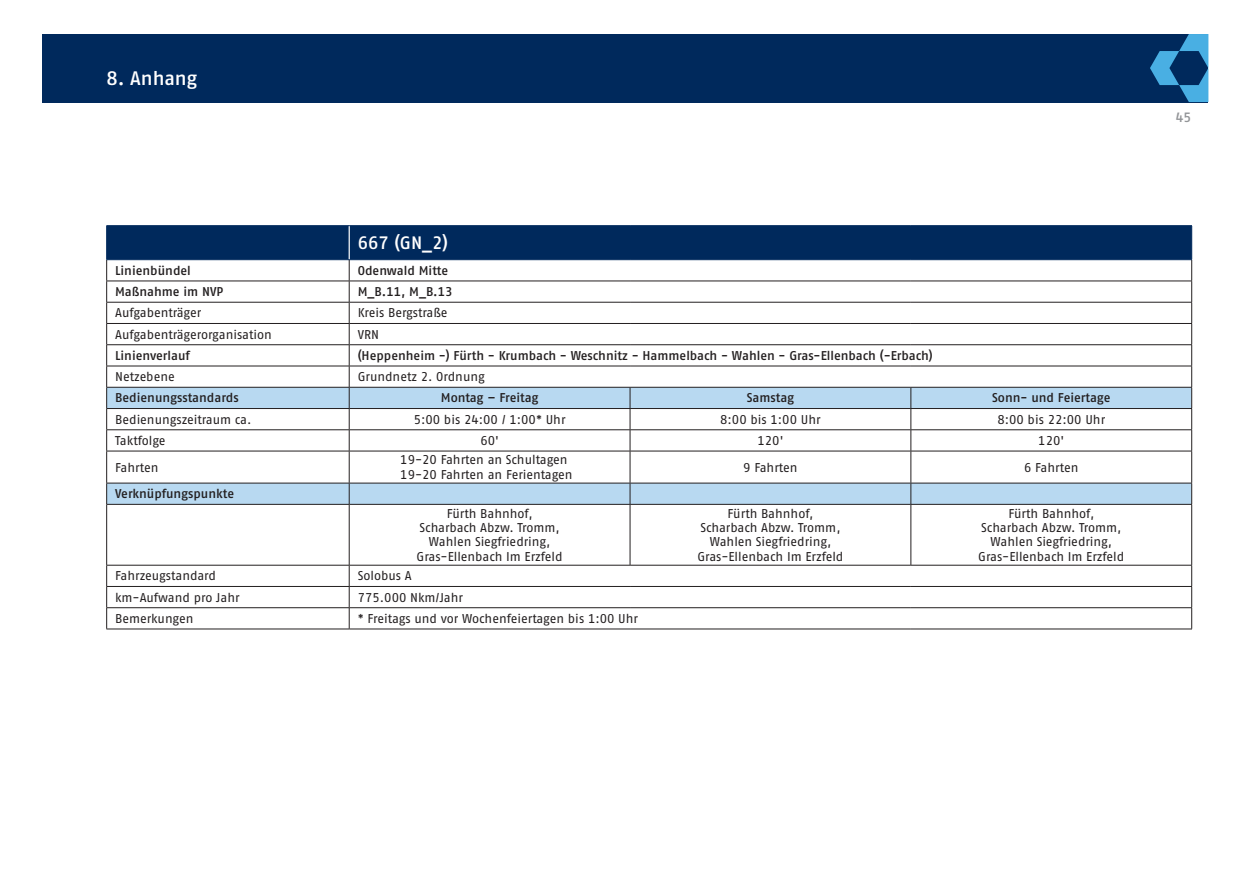
<style>
.page{position:relative;width:1251px;height:893px;background:#fff}
.page>*{position:absolute;margin:0;border:0;box-sizing:border-box;transform-origin:0 0}
.t1{font:19.5px "Fago No Med Tf";color:#fff}
.t2{font:18px "Fago No Med Tf";color:#fff}
.t3{font:13.5px "Fago No Med Tf";color:#939598}
.t4{font:12.75px/14.4px "Fago No Regular Tf";letter-spacing:-.005em;color:#231f20;text-align:center}
.t5{font:12.75px "Fago No Med Tf";letter-spacing:-.005em;color:#231f20}
</style>
<div class="page">
<div style="left:43px;top:34px;width:1165px;height:68px;background:#00295c"></div>
<svg style="left:1150px;top:34px;width:58px;height:68px"></svg>
<svg style="left:107px;top:505px;width:1084px;height:124px"></svg>
<svg style="left:107px;top:452px;width:1084px;height:52px"></svg>
<hr style="left:106px;top:451px;width:243px;height:1px;background:#231f20">
<hr style="left:106px;top:451px;width:1px;height:32px;background:#231f20">
<hr style="left:349px;top:451px;width:281px;height:1px;background:#231f20">
<hr style="left:630px;top:451px;width:280px;height:1px;background:#231f20">
<hr style="left:910px;top:451px;width:281px;height:1px;background:#231f20">
<hr style="left:106px;top:483px;width:243px;height:1px;background:#231f20">
<svg style="left:106px;top:483px;width:1px;height:21px"></svg>
<hr style="left:349px;top:483px;width:281px;height:1px;background:#231f20">
<hr style="left:630px;top:483px;width:280px;height:1px;background:#231f20">
<hr style="left:910px;top:483px;width:281px;height:1px;background:#231f20">
<hr style="left:106px;top:504px;width:243px;height:1px;background:#231f20">
<hr style="left:106px;top:505px;width:1px;height:60px;background:#231f20">
<hr style="left:349px;top:504px;width:281px;height:1px;background:#231f20">
<hr style="left:630px;top:504px;width:280px;height:1px;background:#231f20">
<hr style="left:910px;top:504px;width:281px;height:1px;background:#231f20">
<hr style="left:106px;top:565px;width:243px;height:1px;background:#231f20">
<hr style="left:349px;top:565px;width:281px;height:1px;background:#231f20">
<hr style="left:630px;top:565px;width:280px;height:1px;background:#231f20">
<hr style="left:910px;top:565px;width:281px;height:1px;background:#231f20">
<hr style="left:106px;top:586px;width:243px;height:1px;background:#231f20">
<hr style="left:349px;top:586px;width:281px;height:1px;background:#231f20">
<hr style="left:630px;top:586px;width:280px;height:1px;background:#231f20">
<hr style="left:910px;top:586px;width:281px;height:1px;background:#231f20">
<hr style="left:106px;top:607px;width:243px;height:1px;background:#231f20">
<svg style="left:106px;top:565px;width:1px;height:64px"></svg>
<hr style="left:349px;top:607px;width:281px;height:1px;background:#231f20">
<hr style="left:630px;top:607px;width:280px;height:1px;background:#231f20">
<hr style="left:910px;top:607px;width:281px;height:1px;background:#231f20">
<hr style="left:106px;top:629px;width:243px;height:1px;background:#231f20">
<hr style="left:349px;top:629px;width:281px;height:1px;background:#231f20">
<hr style="left:630px;top:629px;width:280px;height:1px;background:#231f20">
<hr style="left:910px;top:629px;width:281px;height:1px;background:#231f20">
<hr style="left:629px;top:451px;width:1px;height:32px;background:#231f20">
<hr style="left:910px;top:451px;width:1px;height:32px;background:#231f20">
<hr style="left:1191px;top:451px;width:1px;height:32px;background:#231f20">
<svg style="left:629px;top:483px;width:1px;height:21px"></svg>
<svg style="left:910px;top:483px;width:1px;height:21px"></svg>
<svg style="left:1191px;top:483px;width:1px;height:21px"></svg>
<hr style="left:629px;top:505px;width:1px;height:60px;background:#231f20">
<hr style="left:910px;top:505px;width:1px;height:60px;background:#231f20">
<hr style="left:1191px;top:505px;width:1px;height:60px;background:#231f20">
<svg style="left:1191px;top:565px;width:1px;height:64px"></svg>
<svg style="left:106px;top:226px;width:1086px;height:225px"></svg>
<hr style="left:349px;top:451px;width:1px;height:32px;background:#231f20">
<svg style="left:349px;top:483px;width:1px;height:21px"></svg>
<hr style="left:349px;top:505px;width:1px;height:60px;background:#231f20">
<svg style="left:349px;top:565px;width:1px;height:64px"></svg>
<hr style="left:106px;top:225px;width:243px;height:1px;background:#00295c">
<hr style="left:106px;top:226px;width:1px;height:33px;background:#00295c">
<hr style="left:349px;top:225px;width:281px;height:1px;background:#00295c">
<hr style="left:630px;top:225px;width:280px;height:1px;background:#00295c">
<hr style="left:910px;top:225px;width:281px;height:1px;background:#00295c">
<hr style="left:1191px;top:226px;width:1px;height:33px;background:#00295c">
<hr style="left:106px;top:259px;width:243px;height:1px;background:#00295c">
<hr style="left:349px;top:259px;width:281px;height:1px;background:#00295c">
<hr style="left:630px;top:259px;width:280px;height:1px;background:#00295c">
<hr style="left:910px;top:259px;width:281px;height:1px;background:#00295c">
<h1 class="t1" style="left:106px;top:67px;width:92px">8. Anhang</h1>
<h2 class="t2" style="left:357px;top:232px;width:92px">667 (GN_2)</h2>
<p class="t5" style="left:115px;top:263px;width:77px">Linienbündel</p>
<p class="t5" style="left:357px;top:263px;width:92px">Odenwald Mitte</p>
<p class="t5" style="left:115px;top:284px;width:110px">Maßnahme im NVP</p>
<p class="t5" style="left:357px;top:284px;width:96px">M_B.11, M_B.13</p>
<p class="t4" style="left:115px;top:306px;width:88px">Aufgabenträger</p>
<p class="t4" style="left:357px;top:306px;width:91px">Kreis Bergstraße</p>
<p class="t4" style="left:115px;top:327px;width:158px">Aufgabenträgerorganisation</p>
<p class="t4" style="left:357px;top:327px;width:23px">VRN</p>
<p class="t5" style="left:115px;top:348px;width:76px">Linienverlauf</p>
<p class="t5" style="left:357px;top:348px;width:576px">(Heppenheim -) Fürth - Krumbach - Weschnitz - Hammelbach - Wahlen - Gras-Ellenbach (-Erbach)</p>
<p class="t4" style="left:115px;top:369px;width:61px">Netzebene</p>
<p class="t4" style="left:357px;top:369px;width:128px">Grundnetz 2. Ordnung</p>
<p class="t5" style="left:115px;top:391px;width:125px">Bedienungsstandards</p>
<p class="t5" style="left:441px;top:391px;width:99px">Montag – Freitag</p>
<p class="t5" style="left:746px;top:391px;width:49px">Samstag</p>
<p class="t5" style="left:991px;top:391px;width:120px">Sonn- und Feiertage</p>
<p class="t4" style="left:115px;top:412px;width:138px">Bedienungszeitraum ca.</p>
<p class="t4" style="left:413px;top:412px;width:153px">5:00 bis 24:00 / 1:00* Uhr</p>
<p class="t4" style="left:720px;top:412px;width:102px">8:00 bis 1:00 Uhr</p>
<p class="t4" style="left:997px;top:412px;width:109px">8:00 bis 22:00 Uhr</p>
<p class="t4" style="left:115px;top:433px;width:52px">Taktfolge</p>
<p class="t4" style="left:480px;top:433px;width:20px">60'</p>
<p class="t4" style="left:757px;top:433px;width:27px">120'</p>
<p class="t4" style="left:1038px;top:433px;width:27px">120'</p>
<p class="t4" style="left:115px;top:460px;width:45px">Fahrten</p>
<p class="t4" style="left:400px;top:453px;width:174px;text-align:left">19-20 Fahrten an Schultagen<br>19-20 Fahrten an Ferientagen</p>
<p class="t4" style="left:743px;top:460px;width:56px">9 Fahrten</p>
<p class="t4" style="left:1023px;top:460px;width:56px">6 Fahrten</p>
<p class="t5" style="left:115px;top:486px;width:120px">Verknüpfungspunkte</p>
<p class="t4" style="left:416px;top:506px;width:147px">Fürth Bahnhof,<br>Scharbach Abzw. Tromm,<br>Wahlen Siegfriedring,<br>Gras-Ellenbach Im Erzfeld</p>
<p class="t4" style="left:697px;top:506px;width:147px">Fürth Bahnhof,<br>Scharbach Abzw. Tromm,<br>Wahlen Siegfriedring,<br>Gras-Ellenbach Im Erzfeld</p>
<p class="t4" style="left:978px;top:506px;width:147px">Fürth Bahnhof,<br>Scharbach Abzw. Tromm,<br>Wahlen Siegfriedring,<br>Gras-Ellenbach Im Erzfeld</p>
<p class="t4" style="left:115px;top:568px;width:102px">Fahrzeugstandard</p>
<p class="t4" style="left:357px;top:568px;width:55px">Solobus A</p>
<p class="t4" style="left:115px;top:590px;width:126px">km-Aufwand pro Jahr</p>
<p class="t4" style="left:357px;top:590px;width:107px">775.000 Nkm/Jahr</p>
<p class="t4" style="left:115px;top:611px;width:80px">Bemerkungen</p>
<p class="t4" style="left:357px;top:611px;width:282px">* Freitags und vor Wochenfeiertagen bis 1:00 Uhr</p>
<p class="t3" style="left:1175px;top:110px;width:17px">45</p>
</div>
